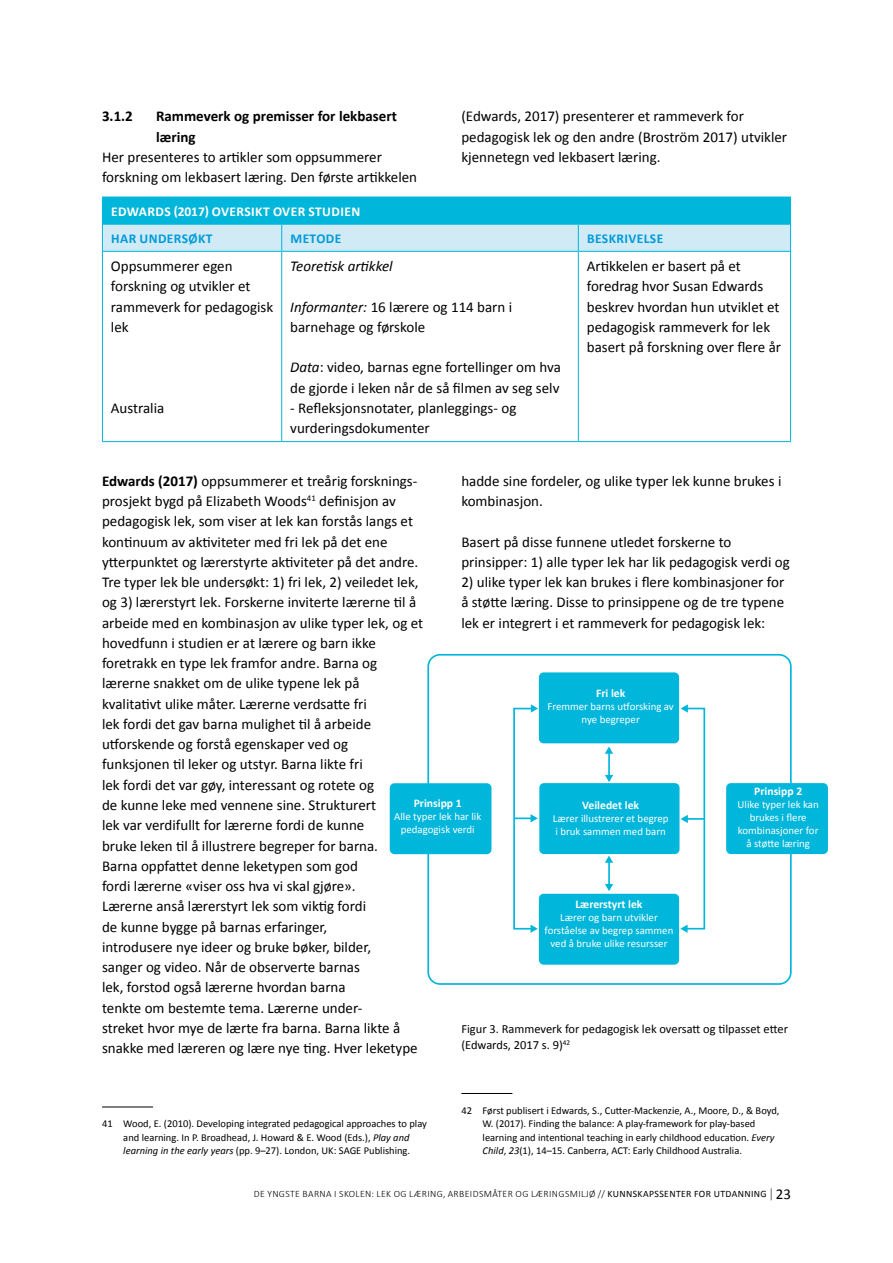
<style>
.page{position:relative;width:893px;height:1263px;background:#fff}
.page>*{position:absolute;margin:0;border:0;box-sizing:border-box;transform-origin:0 0}
.Brødtekst{font:15px/20.2px "Calibri";color:#000}
.Tabell{font:15px/20.2px "Calibri";color:#000}
.t1{font:700 15px/20.2px "Calibri";color:#000}
.Tabell-2{font:italic 15px "Calibri";color:#000}
.Utheving_hvit_versal{font:700 13.5px "Calibri";letter-spacing:.03em;color:#fff}
.Utheving_blå_versale{font:700 13.5px "Calibri";letter-spacing:.03em;color:#009bd9}
.Bildetekst{font:12.45px/16.5px "Calibri";color:#000}
.t2{font:700 11.7px "Calibri";color:#fff}
.t3{font:10.8px/13px "Calibri";color:#fff;text-align:center}
.Fotnoter{font:10.5px/13.5px "Calibri";color:#000;text-align:center}
.t4{font:300 9.75px "Calibri";letter-spacing:.04em;color:#000}
.s1{font-style:italic}
.s2{font-weight:700}
.s3{font-weight:400}
.s4{font-size:13.8px}
.s5{font-weight:400;font-size:15px}
</style>
<div class="page">
<svg style="left:102px;top:197px;width:689px;height:54px;background:#63cee7"></svg>
<hr style="left:102px;top:251px;width:180px;height:1px;background:#00b6da">
<hr style="left:102px;top:252px;width:1px;height:189px;background:#00b6da">
<hr style="left:282px;top:251px;width:296px;height:1px;background:#00b6da">
<hr style="left:281px;top:252px;width:1px;height:189px;background:#00b6da">
<hr style="left:578px;top:251px;width:213px;height:1px;background:#00b6da">
<hr style="left:578px;top:252px;width:1px;height:189px;background:#00b6da">
<hr style="left:790px;top:252px;width:1px;height:189px;background:#00b6da">
<hr style="left:102px;top:441px;width:180px;height:1px;background:#00b6da">
<hr style="left:282px;top:441px;width:296px;height:1px;background:#00b6da">
<hr style="left:578px;top:441px;width:213px;height:1px;background:#00b6da">
<hr style="left:102px;top:1107px;width:51px;height:1px;background:#000">
<hr style="left:461px;top:1093px;width:51px;height:1px;background:#000">
<div style="left:427px;top:654px;width:365px;height:331px;border:2px solid #00b6da;border-radius:12px"></div>
<div style="left:390px;top:783px;width:101px;height:71px;background:#00b6da;border-radius:5px"></div>
<div style="left:726px;top:783px;width:102px;height:71px;background:#00b6da;border-radius:5px"></div>
<div style="left:539px;top:672px;width:140px;height:71px;background:#00b6da;border-radius:5px"></div>
<div style="left:539px;top:783px;width:140px;height:71px;background:#00b6da;border-radius:5px"></div>
<div style="left:539px;top:894px;width:140px;height:71px;background:#00b6da;border-radius:5px"></div>
<svg style="left:605px;top:746px;width:8px;height:8px"></svg>
<hr style="left:608px;top:749px;width:2px;height:30px;background:#00b6da">
<svg style="left:605px;top:775px;width:8px;height:7px"></svg>
<svg style="left:605px;top:855px;width:8px;height:8px"></svg>
<hr style="left:608px;top:858px;width:2px;height:30px;background:#00b6da">
<svg style="left:605px;top:884px;width:8px;height:7px"></svg>
<svg style="left:531px;top:925px;width:7px;height:8px"></svg>
<svg style="left:516px;top:814px;width:22px;height:8px"></svg>
<svg style="left:531px;top:704px;width:7px;height:9px"></svg>
<div style="left:513px;top:708px;width:22px;height:221px;border:2px solid #00b6da"></div>
<svg style="left:681px;top:815px;width:7px;height:8px"></svg>
<svg style="left:681px;top:704px;width:7px;height:9px"></svg>
<hr style="left:684px;top:818px;width:20px;height:2px;background:#00b6da">
<svg style="left:680px;top:924px;width:8px;height:9px"></svg>
<div style="left:683px;top:708px;width:22px;height:221px;border:2px solid #00b6da"></div>
<p class="t1" style="left:102px;top:106px;width:32px">3.1.2</p>
<p class="t1" style="left:156px;top:106px;width:242px">Rammeverk og premisser for lekbasert læring</p>
<p class="Brødtekst" style="left:102px;top:146px;width:317px">Her presenteres to artikler som oppsummerer forskning om lekbasert læring. Den første artikkelen</p>
<p class="Brødtekst" style="left:461px;top:106px;width:327px">(Edwards, 2017) presenterer et rammeverk for pedagogisk lek og den andre (Broström 2017) utvikler kjennetegn ved lekbasert læring.</p>
<p class="Utheving_hvit_versal" style="left:111px;top:202px;width:251px">EDWARDS (2017) OVERSIKT OVER STUDIEN</p>
<p class="Utheving_blå_versale" style="left:111px;top:229px;width:103px">HAR UNDERSØKT</p>
<p class="Utheving_blå_versale" style="left:290px;top:229px;width:52px">METODE</p>
<p class="Utheving_blå_versale" style="left:587px;top:229px;width:78px">BESKRIVELSE</p>
<p class="Tabell" style="left:111px;top:256px;width:164px">Oppsummerer egen forskning og utvikler et rammeverk for pedagogisk lek</p>
<p class="Tabell" style="left:587px;top:256px;width:196px">Artikkelen er basert på et foredrag hvor Susan Edwards beskrev hvordan hun utviklet et pedagogisk rammeverk for lek basert på forskning over flere år</p>
<p class="Tabell-2" style="left:290px;top:256px;width:104px">Teoretisk artikkel</p>
<p class="Tabell" style="left:290px;top:296px;width:224px"><span class="s1">Informanter:</span> 16 lærere og 114 barn i barnehage og førskole</p>
<p class="Tabell" style="left:290px;top:357px;width:272px"><span class="s1">Data</span>: video, barnas egne fortellinger om hva de gjorde i leken når de så filmen av seg selv</p>
<p class="Tabell" style="left:290px;top:397px;width:228px">- Refleksjonsnotater, planleggings- og vurderingsdokumenter</p>
<p class="Tabell" style="left:111px;top:397px;width:55px">Australia</p>
<p class="Brødtekst" style="left:102px;top:470px;width:323px"><span class="s2">Edwards (2017)</span> oppsummerer et treårig forsknings&shy;prosjekt bygd på Elizabeth Woods<sup>41</sup> definisjon av pedagogisk lek, som viser at lek kan forstås langs et kontinuum av aktiviteter med fri lek på det ene ytterpunktet og lærerstyrte aktiviteter på det andre.<br>Tre typer lek ble undersøkt: 1) fri lek, 2) veiledet lek, og 3) lærerstyrt lek. Forskerne inviterte lærerne til å arbeide med en kombinasjon av ulike typer lek, og et hovedfunn i studien er at lærere og barn ikke foretrakk en type lek framfor andre. Barna og lærerne snakket om de ulike typene lek på<br>kvalitativt ulike måter. Lærerne verdsatte fri<br>lek fordi det gav barna mulighet til å arbeide utforskende og forstå egenskaper ved og<br>funksjonen til leker og utstyr. Barna likte fri<br>lek fordi det var gøy, interessant og rotete og<br>de kunne leke med vennene sine. Strukturert<br>lek var verdifullt for lærerne fordi de kunne<br>bruke leken til å illustrere begreper for barna.<br>Barna oppfattet denne leketypen som god<br>fordi lærerne «viser oss hva vi skal gjøre».<br>Lærerne anså lærerstyrt lek som viktig fordi<br>de kunne bygge på barnas erfaringer,<br>introdusere nye ideer og bruke bøker, bilder,<br>sanger og video. Når de observerte barnas<br>lek, forstod også lærerne hvordan barna<br>tenkte om bestemte tema. Lærerne under-<br>streket hvor mye de lærte fra barna. Barna likte å snakke med læreren og lære nye ting. Hver leketype</p>
<p class="Brødtekst" style="left:461px;top:470px;width:322px">hadde sine fordeler, og ulike typer lek kunne brukes i kombinasjon.</p>
<p class="Brødtekst" style="left:461px;top:531px;width:330px">Basert på disse funnene utledet forskerne to prinsipper: 1) alle typer lek har lik pedagogisk verdi og</p>
<p class="Brødtekst" style="left:461px;top:572px;width:324px;text-align:justify">2) ulike typer lek kan brukes i flere kombinasjoner for å støtte læring. Disse to prinsippene og de tre typene lek er integrert i et rammeverk for pedagogisk lek:</p>
<p class="t2" style="left:596px;top:685px;width:31px">Fri lek</p>
<p class="t3" style="left:548px;top:700px;width:128px">Fremmer barns utforsking av nye begreper</p>
<p class="t2" style="left:754px;top:783px;width:50px">Prinsipp 2</p>
<p class="t3" style="left:738px;top:798px;width:83px">Ulike typer lek kan brukes i flere kombinasjoner for å støtte læring</p>
<p class="t2" style="left:414px;top:795px;width:50px">Prinsipp 1</p>
<p class="t3" style="left:394px;top:810px;width:89px">Alle typer lek har lik pedagogisk verdi</p>
<p class="t2" style="left:582px;top:796px;width:58px">Veiledet lek</p>
<p class="t3" style="left:553px;top:811px;width:117px;text-align:left">Lærer illustrerer et begrep i bruk sammen med barn</p>
<p class="t2" style="left:575px;top:896px;width:69px">Lærerstyrt lek</p>
<p class="t3" style="left:545px;top:911px;width:130px">Lærer og barn utvikler forståelse av begrep sammen ved å bruke ulike resursser</p>
<p class="Bildetekst" style="left:461px;top:1020px;width:328px">Figur 3. Rammeverk for pedagogisk lek oversatt og tilpasset etter (Edwards, 2017 s. 9)<sup>42</sup></p>
<p class="Fotnoter" style="left:102px;top:1117px;width:326px">41 Wood, E. (2010). Developing integrated pedagogical approaches to play and learning. In P. Broadhead, J. Howard &amp; E. Wood (Eds.), <span class="s1">Play and<br>learning in the early years</span> (pp. 9–27). London, UK: SAGE Publishing.</p>
<p class="Fotnoter" style="left:483px;top:1103px;width:298px;text-align:left;text-indent:-21px">42 Først publisert i Edwards, S., Cutter-Mackenzie, A., Moore, D., &amp; Boyd, W. (2017). Finding the balance: A play-framework for play-based learning and intentional teaching in early childhood education. <span class="s1">Every Child</span>, <span class="s1">23</span>(1), 14–15. Canberra, ACT: Early Childhood Australia.</p>
<p class="t4" style="left:254px;top:1188px;width:539px">DE YNGSTE BARNA I SKOLEN: LEK OG LÆRING, ARBEIDSMÅTER OG LÆRINGSMILJØ // <span class="s3">KUNNSKAPSSENTER FOR UTDANNING</span> <span class="s4">|</span> <span class="s5">23</span></p>
</div>
